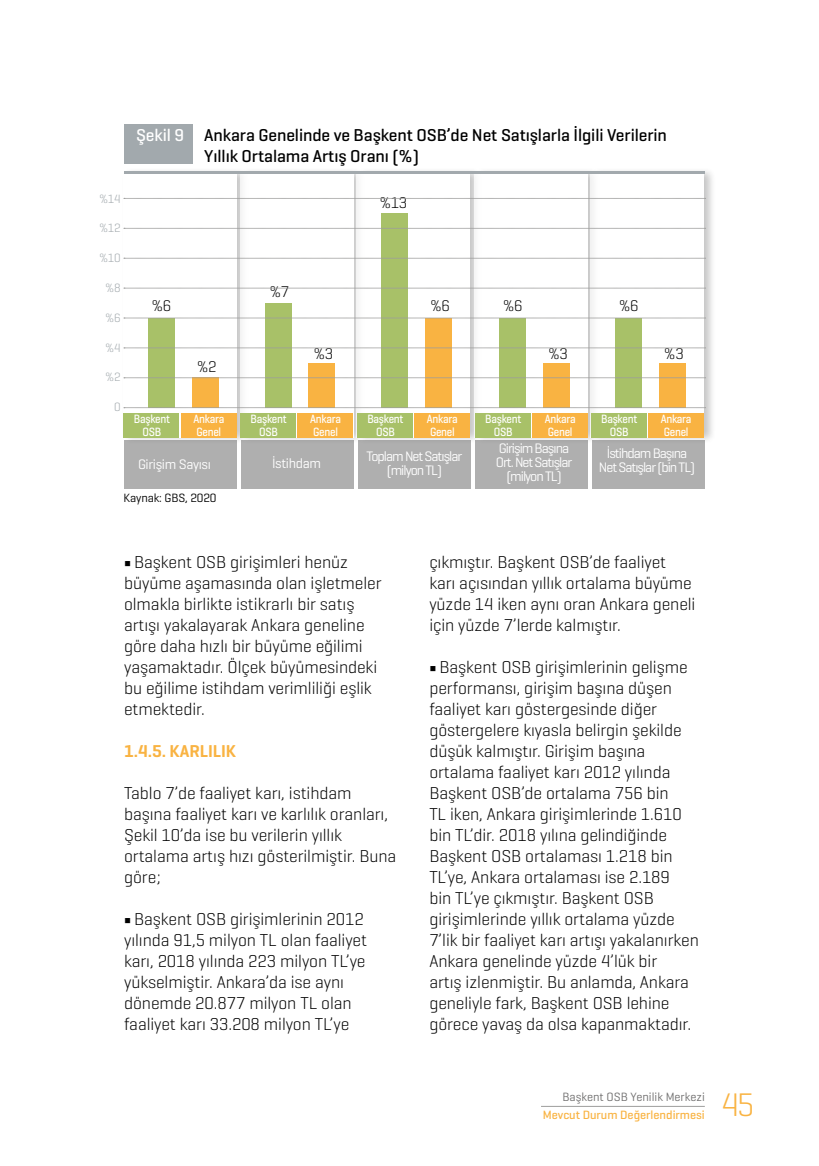
<style>
.page{position:relative;width:819px;height:1166px;background:#fff}
.page>*{position:absolute;margin:0;border:0;box-sizing:border-box;transform-origin:0 0}
.t1{font:300 33.25px "Geogrotesque";color:#f9b342}
.t2{font:300 17.5px/21px "Geogrotesque";letter-spacing:-.005em;color:#000}
.t3{font:500 17.5px/21px "Geogrotesque";letter-spacing:-.005em;color:#000}
.t4{font:600 17.5px "Geogrotesque";letter-spacing:-.005em;color:#f9b342}
.t5{font:300 15.75px "Geogrotesque";color:#000}
.t6{font:14px/14px "Geogrotesque";letter-spacing:-.07em;color:#fff;text-align:center}
.t7{font:14px "Geogrotesque";letter-spacing:-.025em;color:#fff}
.t8{font:500 12.25px/12.2px "Geogrotesque";letter-spacing:-.025em;color:#fff;text-align:center;scale:.9 1}
.t9{font:500 12.25px "Geogrotesque";color:#f9b342}
.t10{font:12.25px "Geogrotesque";color:#706f6f}
.t11{font:300 12.25px "Geogrotesque";color:#a2a9ad}
.t12{font:12.25px "Geogrotesque";letter-spacing:-.01em;color:#000}
.s1{color:#fff}
.s2{font-family:"Minion Pro";font-weight:400}
</style>
<div class="page">
<hr style="left:541px;top:1106px;width:163px;height:1px;background:#9d9d9c">
<div style="left:124px;top:440px;width:112px;height:48px;background:#afafaf"></div>
<div style="left:358px;top:440px;width:112px;height:48px;background:#afafaf"></div>
<div style="left:241px;top:440px;width:112px;height:48px;background:#afafaf"></div>
<div style="left:475px;top:440px;width:112px;height:48px;background:#afafaf"></div>
<div style="left:592px;top:440px;width:112px;height:48px;background:#afafaf"></div>
<div style="left:122px;top:167px;width:127px;height:277px;background:#000;opacity:.31"></div>
<div style="left:123px;top:174px;width:113px;height:263px;background:#fff"></div>
<div style="left:238px;top:167px;width:128px;height:277px;background:#000;opacity:.31"></div>
<div style="left:240px;top:174px;width:113px;height:263px;background:#fff"></div>
<div style="left:355px;top:167px;width:127px;height:277px;background:#000;opacity:.31"></div>
<div style="left:356px;top:174px;width:114px;height:263px;background:#fff"></div>
<div style="left:473px;top:167px;width:127px;height:277px;background:#000;opacity:.31"></div>
<div style="left:474px;top:174px;width:113px;height:263px;background:#fff"></div>
<div style="left:589px;top:167px;width:127px;height:277px;background:#000;opacity:.31"></div>
<div style="left:590px;top:174px;width:113px;height:263px;background:#fff"></div>
<div style="left:148px;top:319px;width:26px;height:89px;background:#a8c168"></div>
<div style="left:265px;top:303px;width:26px;height:105px;background:#a8c168"></div>
<div style="left:382px;top:213px;width:26px;height:195px;background:#a8c168"></div>
<div style="left:499px;top:319px;width:26px;height:89px;background:#a8c168"></div>
<div style="left:615px;top:319px;width:26px;height:89px;background:#a8c168"></div>
<div style="left:181px;top:413px;width:55px;height:24px;background:#f9b342"></div>
<div style="left:297px;top:413px;width:56px;height:24px;background:#f9b342"></div>
<div style="left:414px;top:413px;width:56px;height:24px;background:#f9b342"></div>
<div style="left:532px;top:413px;width:55px;height:24px;background:#f9b342"></div>
<div style="left:648px;top:413px;width:55px;height:24px;background:#f9b342"></div>
<div style="left:124px;top:413px;width:55px;height:24px;background:#a8c168"></div>
<div style="left:240px;top:413px;width:56px;height:24px;background:#a8c168"></div>
<div style="left:357px;top:413px;width:55px;height:24px;background:#a8c168"></div>
<div style="left:475px;top:413px;width:55px;height:24px;background:#a8c168"></div>
<div style="left:591px;top:413px;width:55px;height:24px;background:#a8c168"></div>
<div style="left:124px;top:124px;width:69px;height:39px;background:#a2a9ad"></div>
<hr style="left:124px;top:172px;width:580px;height:2px;background:#a2a9ad">
<div style="left:192px;top:378px;width:26px;height:30px;background:#f9b342"></div>
<div style="left:309px;top:363px;width:26px;height:45px;background:#f9b342"></div>
<div style="left:425px;top:319px;width:26px;height:89px;background:#f9b342"></div>
<div style="left:543px;top:363px;width:26px;height:45px;background:#f9b342"></div>
<div style="left:659px;top:363px;width:26px;height:45px;background:#f9b342"></div>
<svg style="left:124px;top:407px;width:581px;height:1px"></svg>
<svg style="left:124px;top:377px;width:581px;height:1px"></svg>
<svg style="left:124px;top:318px;width:581px;height:1px"></svg>
<svg style="left:124px;top:258px;width:581px;height:1px"></svg>
<svg style="left:124px;top:348px;width:581px;height:1px"></svg>
<svg style="left:124px;top:288px;width:581px;height:1px"></svg>
<svg style="left:124px;top:228px;width:581px;height:1px"></svg>
<svg style="left:124px;top:198px;width:581px;height:1px"></svg>
<p class="t11" style="left:99px;top:191px;width:23px">%14</p>
<p class="t11" style="left:99px;top:221px;width:23px">%12</p>
<p class="t11" style="left:99px;top:250px;width:23px">%10</p>
<p class="t11" style="left:105px;top:280px;width:17px">%8</p>
<p class="t11" style="left:105px;top:310px;width:17px">%6</p>
<p class="t11" style="left:105px;top:340px;width:17px">%4</p>
<p class="t11" style="left:105px;top:369px;width:17px">%2</p>
<p class="t11" style="left:114px;top:399px;width:8px">0</p>
<p class="t3" style="left:204px;top:124px;width:464px;text-indent:-68px"><span class="s1">Şekil 9</span> Ankara Genelinde ve Başkent OSB’de Net Satışlarla İlgili Verilerin<br>Yıllık Ortalama Artış Oranı (%)</p>
<p class="t5" style="left:151px;top:295px;width:21px">%6</p>
<p class="t5" style="left:197px;top:357px;width:21px">%2</p>
<p class="t5" style="left:269px;top:282px;width:21px">%7</p>
<p class="t5" style="left:313px;top:344px;width:21px">%3</p>
<p class="t5" style="left:379px;top:193px;width:29px">%13</p>
<p class="t5" style="left:430px;top:295px;width:21px">%6</p>
<p class="t5" style="left:502px;top:295px;width:21px">%6</p>
<p class="t5" style="left:618px;top:295px;width:21px">%6</p>
<p class="t5" style="left:548px;top:344px;width:21px">%3</p>
<p class="t5" style="left:664px;top:344px;width:21px">%3</p>
<p class="t8" style="left:134px;top:413px;width:42px">Başkent<br>OSB</p>
<p class="t8" style="left:250px;top:413px;width:42px">Başkent<br>OSB</p>
<p class="t8" style="left:367px;top:413px;width:42px">Başkent<br>OSB</p>
<p class="t8" style="left:485px;top:413px;width:42px">Başkent<br>OSB</p>
<p class="t8" style="left:601px;top:413px;width:42px">Başkent<br>OSB</p>
<p class="t8" style="left:193px;top:413px;width:36px;text-align:left">Ankara<br>Genel</p>
<p class="t8" style="left:310px;top:413px;width:36px;text-align:left">Ankara<br>Genel</p>
<p class="t8" style="left:427px;top:413px;width:36px;text-align:left">Ankara<br>Genel</p>
<p class="t8" style="left:544px;top:413px;width:36px;text-align:left">Ankara<br>Genel</p>
<p class="t8" style="left:660px;top:413px;width:36px;text-align:left">Ankara<br>Genel</p>
<p class="t6" style="left:495px;top:441px;width:78px">Girişim Başına<br>Ort. Net Satışlar (milyon TL)</p>
<p class="t7" style="left:138px;top:456px;width:74px">Girişim Sayısı</p>
<p class="t7" style="left:272px;top:454px;width:51px">İstihdam</p>
<p class="t6" style="left:366px;top:449px;width:97px">Toplam Net Satışlar (milyon TL)</p>
<p class="t6" style="left:599px;top:446px;width:98px">İstihdam Başına<br>Net Satışlar (bin TL)</p>
<p class="t12" style="left:124px;top:490px;width:94px">Kaynak: GBS, 2020</p>
<p class="t2" style="left:124px;top:550px;width:259px"><span class="s2">■</span> Başkent OSB girişimleri henüz büyüme aşamasında olan işletmeler olmakla birlikte istikrarlı bir satış artışı yakalayarak Ankara geneline göre daha hızlı bir büyüme eğilimi yaşamaktadır. Ölçek büyümesindeki bu eğilime istihdam verimliliği eşlik etmektedir.</p>
<p class="t4" style="left:124px;top:740px;width:113px">1.4.5. KARLILIK</p>
<p class="t2" style="left:124px;top:781px;width:274px">Tablo 7’de faaliyet karı, istihdam başına faaliyet karı ve karlılık oranları,<br>Şekil 10’da ise bu verilerin yıllık ortalama artış hızı gösterilmiştir. Buna göre;</p>
<p class="t2" style="left:124px;top:907px;width:244px"><span class="s2">■</span> Başkent OSB girişimlerinin 2012 yılında 91,5 milyon TL olan faaliyet karı, 2018 yılında 223 milyon TL’ye yükselmiştir. Ankara’da ise aynı dönemde 20.877 milyon TL olan faaliyet karı 33.208 milyon TL’ye</p>
<p class="t2" style="left:429px;top:550px;width:268px">çıkmıştır. Başkent OSB’de faaliyet karı açısından yıllık ortalama büyüme yüzde 14 iken aynı oran Ankara geneli için yüzde 7’lerde kalmıştır.</p>
<p class="t2" style="left:429px;top:655px;width:271px"><span class="s2">■</span> Başkent OSB girişimlerinin gelişme performansı, girişim başına düşen faaliyet karı göstergesinde diğer göstergelere kıyasla belirgin şekilde düşük kalmıştır. Girişim başına ortalama faaliyet karı 2012 yılında Başkent OSB’de ortalama 756 bin<br>TL iken, Ankara girişimlerinde 1.610 bin TL’dir. 2018 yılına gelindiğinde Başkent OSB ortalaması 1.218 bin TL’ye, Ankara ortalaması ise 2.189<br>bin TL’ye çıkmıştır. Başkent OSB girişimlerinde yıllık ortalama yüzde 7’lik bir faaliyet karı artışı yakalanırken Ankara genelinde yüzde 4’lük bir<br>artış izlenmiştir. Bu anlamda, Ankara geneliyle fark, Başkent OSB lehine görece yavaş da olsa kapanmaktadır.</p>
<p class="t10" style="left:562px;top:1089px;width:144px">Başkent OSB Yenilik Merkezi</p>
<p class="t9" style="left:543px;top:1107px;width:163px">Mevcut Durum Değerlendirmesi</p>
<h1 class="t1" style="left:721px;top:1084px;width:35px">45</h1>
</div>
